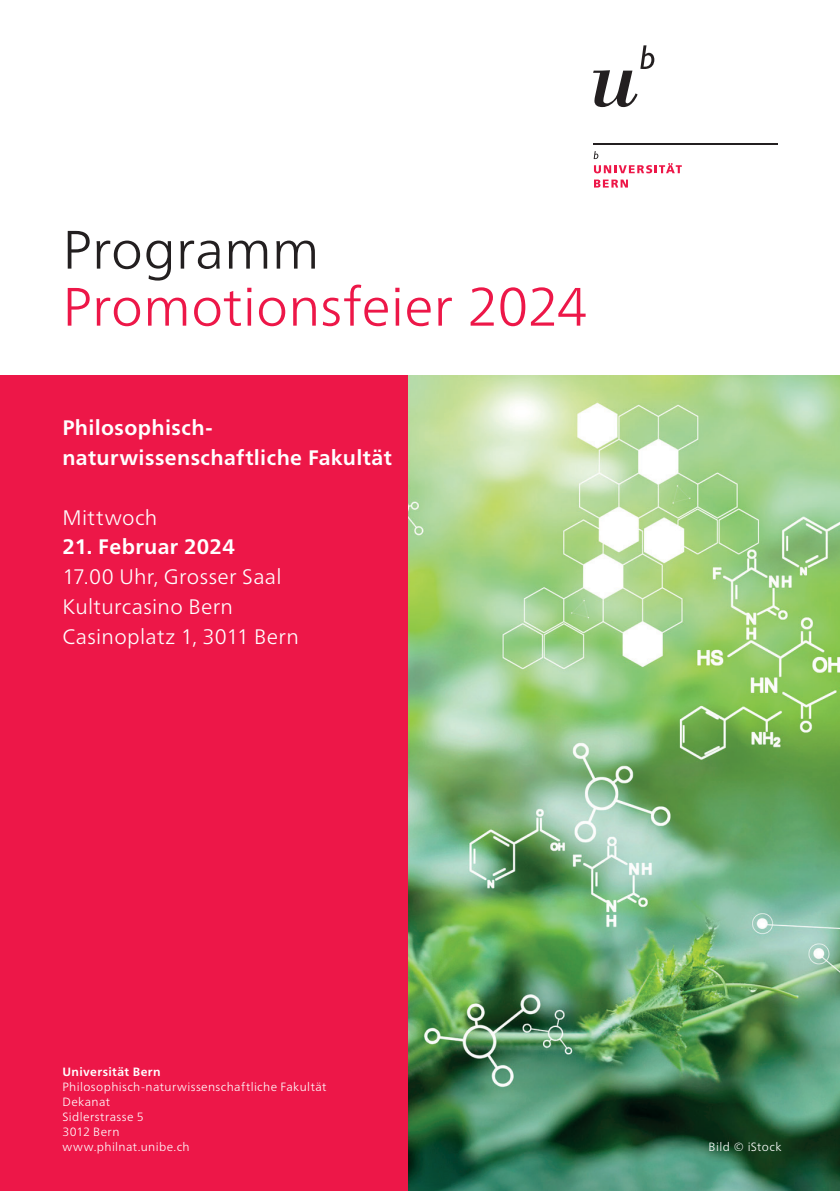
<style>
.page{position:relative;width:840px;height:1191px;background:#fff}
.page>*{position:absolute;margin:0;border:0;box-sizing:border-box;transform-origin:0 0}
.t1{font:300 54px "Frutiger Neue LT Pro";color:#ed1748}
.t2{font:300 54px "Frutiger Neue LT Pro";color:#231f20}
.t3{font:300 21px/29.8px "Frutiger Neue LT Pro";letter-spacing:.015em;color:#fff}
.t4{font:700 21px/29.8px "Frutiger Neue LT Pro";letter-spacing:.02em;color:#fff}
.t5{font:300 12px/15px "Frutiger Neue LT Pro";letter-spacing:.03em;color:#fff}
.t6{font:700 12px "Frutiger Neue LT Pro";letter-spacing:.035em;color:#fff}
</style>
<div class="page">
<div style="left:0;top:376px;width:420px;height:815px;background:#ed1748"></div>
<svg style="left:593px;top:45px;width:61px;height:62px"></svg>
<hr style="left:593px;top:143px;width:184px;height:2px;background:#231f20">
<svg style="left:593px;top:151px;width:88px;height:22px"></svg>
<svg style="left:594px;top:179px;width:33px;height:8px"></svg>
<img style="left:408px;top:376px;width:431px;height:815px">
<h1 class="t2" style="left:62px;top:217px;width:258px">Programm</h1>
<h1 class="t1" style="left:62px;top:274px;width:526px">Promotionsfeier 2024</h1>
<h2 class="t4" style="left:62px;top:413px;width:331px">Philosophisch&shy;naturwissenschaftliche Fakultät</h2>
<h2 class="t3" style="left:62px;top:502px;width:96px">Mittwoch</h2>
<h2 class="t4" style="left:62px;top:532px;width:174px">21. Februar 2024</h2>
<h2 class="t3" style="left:62px;top:562px;width:238px">17.00 Uhr, Grosser Saal<br>Kulturcasino Bern<br>Casinoplatz 1, 3011 Bern</h2>
<p class="t6" style="left:62px;top:1065px;width:100px">Universität Bern</p>
<p class="t5" style="left:62px;top:1079px;width:265px">Philosophisch-naturwissenschaftliche Fakultät<br>Dekanat<br>Sidlerstrasse 5<br>3012 Bern<br>www.philnat.unibe.ch</p>
<p class="t5" style="left:708px;top:1138px;width:74px">Bild © iStock</p>
</div>
